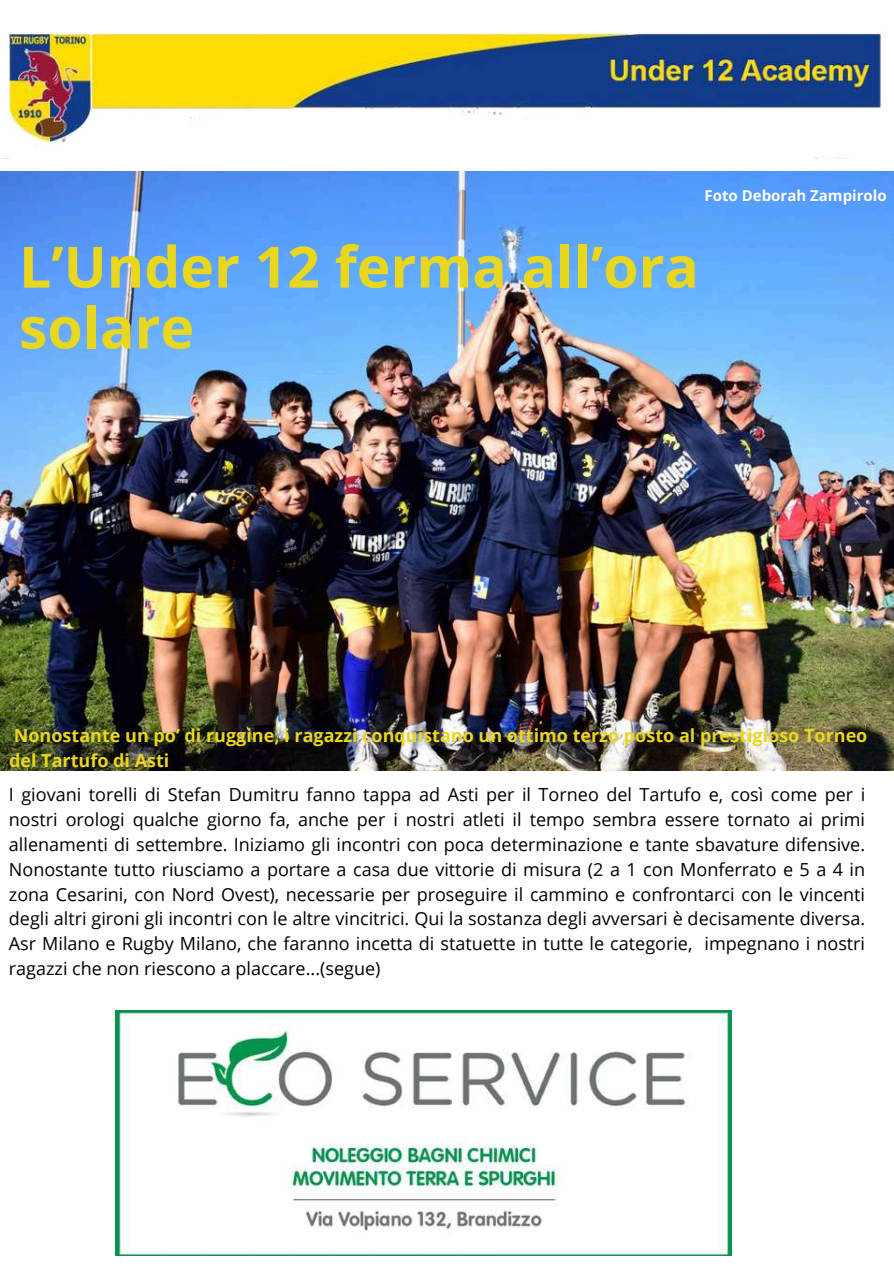
<style>
.page{position:relative;width:894px;height:1264px;background:#fff}
.page>*{position:absolute;margin:0;border:0;box-sizing:border-box;transform-origin:0 0}
.t1{font:700 57px/60.8px "Open Sans";color:#e9d71d}
.t2{font:18px/24.8px "Open Sans";color:#000;text-align:justify}
.t3{font:700 18px/24.8px "Open Sans";color:#e9d71d}
.t4{font:700 15px "Open Sans";color:#fcfcfc}
</style>
<div class="page">
<img style="left:0;top:32px;width:881px;height:127px">
<img style="left:115px;top:1010px;width:615px;height:245px">
<img style="left:0;top:172px;width:893px;height:598px">
<p class="t4" style="left:704px;top:185px;width:184px">Foto Deborah Zampirolo</p>
<h1 class="t1" style="left:19px;top:235px;width:681px">L’Under 12 ferma all’ora solare</h1>
<p class="t3" style="left:9px;top:722px;width:859px">Nonostante un po’ di ruggine, i ragazzi conquistano un ottimo terzo posto al prestigioso Torneo del Tartufo di Asti</p>
<p class="t2" style="left:9px;top:782px;width:857px">I giovani torelli di Stefan Dumitru fanno tappa ad Asti per il Torneo del Tartufo e, così come per i nostri orologi qualche giorno fa, anche per i nostri atleti il tempo sembra essere tornato ai primi allenamenti di settembre. Iniziamo gli incontri con poca determinazione e tante sbavature difensive.<br>Nonostante tutto riusciamo a portare a casa due vittorie di misura (2 a 1 con Monferrato e 5 a 4 in zona Cesarini, con Nord Ovest), necessarie per proseguire il cammino e confrontarci con le vincenti degli altri gironi gli incontri con le altre vincitrici. Qui la sostanza degli avversari è decisamente diversa.<br>Asr Milano e Rugby Milano, che faranno incetta di statuette in tutte le categorie, impegnano i nostri ragazzi che non riescono a placcare...(segue)</p>
</div>
